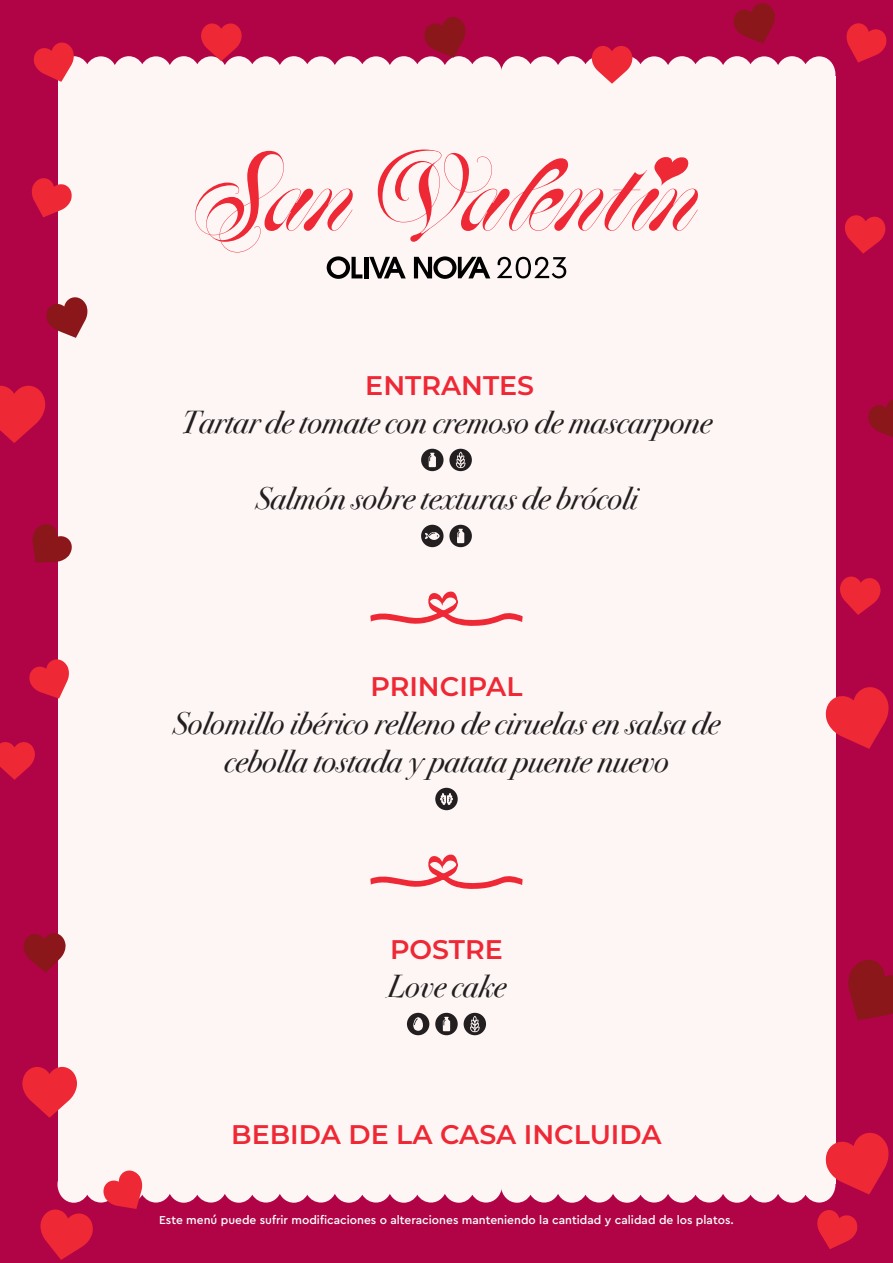
<style>
.page{position:relative;width:893px;height:1263px;background:#b00446}
.page>*{position:absolute;margin:0;border:0;box-sizing:border-box;transform-origin:0 0}
.t1{font:italic 31.65px/38px "Bodoni Svty Two OSITCTT";color:#231f20;text-align:center}
.t2{font:600 26.85px "Montserrat";color:#ee2835}
.t3{font:500 12px "Cera Pro";color:#fff}
</style>
<div class="page">
<div style="left:57px;top:77px;width:778px;height:1107px;background:#fef6f5"></div>
<svg style="left:40px;top:1131px;width:849px;height:129px"></svg>
<svg style="left:848px;top:960px;width:45px;height:60px"></svg>
<svg style="left:825px;top:685px;width:64px;height:64px"></svg>
<svg style="left:868px;top:399px;width:25px;height:38px"></svg>
<svg style="left:46px;top:296px;width:42px;height:42px"></svg>
<svg style="left:32px;top:523px;width:40px;height:40px"></svg>
<svg style="left:24px;top:933px;width:42px;height:39px"></svg>
<svg style="left:22px;top:1067px;width:55px;height:51px"></svg>
<svg style="left:29px;top:658px;width:40px;height:41px"></svg>
<svg style="left:0;top:742px;width:35px;height:38px"></svg>
<svg style="left:0;top:386px;width:46px;height:57px"></svg>
<svg style="left:32px;top:177px;width:40px;height:40px"></svg>
<svg style="left:846px;top:23px;width:41px;height:40px"></svg>
<svg style="left:845px;top:215px;width:40px;height:39px"></svg>
<svg style="left:840px;top:576px;width:41px;height:39px"></svg>
<svg style="left:34px;top:3px;width:802px;height:109px"></svg>
<svg style="left:421px;top:449px;width:51px;height:22px"></svg>
<svg style="left:421px;top:525px;width:51px;height:22px"></svg>
<svg style="left:370px;top:591px;width:153px;height:35px"></svg>
<svg style="left:435px;top:788px;width:23px;height:22px"></svg>
<svg style="left:370px;top:854px;width:153px;height:35px"></svg>
<svg style="left:407px;top:1013px;width:22px;height:22px"></svg>
<svg style="left:435px;top:1013px;width:23px;height:22px"></svg>
<svg style="left:464px;top:1013px;width:22px;height:22px"></svg>
<svg style="left:195px;top:150px;width:503px;height:102px"></svg>
<svg style="left:327px;top:256px;width:35px;height:23px"></svg>
<div style="left:364px;top:257px;width:5px;height:21px;background:#000"></div>
<svg style="left:369px;top:257px;width:37px;height:21px"></svg>
<svg style="left:414px;top:256px;width:76px;height:23px"></svg>
<svg style="left:497px;top:257px;width:69px;height:21px"></svg>
<p class="t2" style="left:365px;top:367px;width:170px">ENTRANTES</p>
<p class="t1" style="left:181px;top:404px;width:532px">Tartar de tomate con cremoso de mascarpone</p>
<p class="t1" style="left:256px;top:480px;width:383px">Salmón sobre texturas de brócoli</p>
<p class="t2" style="left:370px;top:668px;width:154px">PRINCIPAL</p>
<p class="t1" style="left:173px;top:705px;width:548px">Solomillo ibérico relleno de ciruelas en salsa de cebolla tostada y patata puente nuevo</p>
<p class="t2" style="left:390px;top:931px;width:114px">POSTRE</p>
<p class="t1" style="left:387px;top:968px;width:120px">Love cake</p>
<p class="t2" style="left:231px;top:1115px;width:432px">BEBIDA DE LA CASA INCLUIDA</p>
<p class="t3" style="left:159px;top:1212px;width:576px">Este menú puede sufrir modificaciones o alteraciones manteniendo la cantidad y calidad de los platos.</p>
</div>
